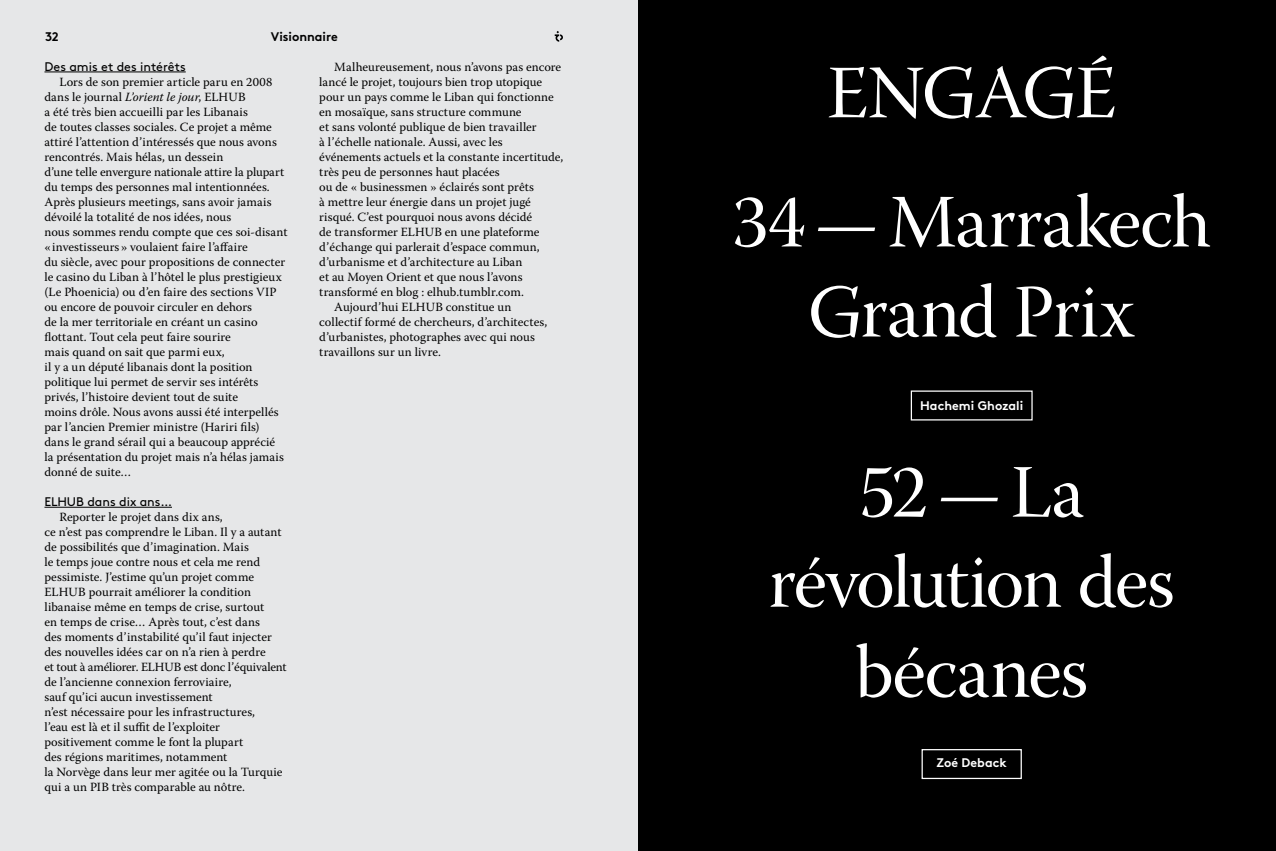
<style>
.page{position:relative;width:1276px;height:851px;background:#fff}
.page>*{position:absolute;margin:0;border:0;box-sizing:border-box;transform-origin:0 0}
.t1{font:75px/90px "Warnock Pro Subh";letter-spacing:-.02em;color:#fff;text-align:center}
.t2{font:12.5px/15px "Warnock Pro";letter-spacing:.005em;color:#000}
.t3{font:12.5px "Brown Pro";color:#000}
.t4{font:700 12.5px "Brown Pro";color:#fff}
.t5{font:700 12.5px "Brown Pro";color:#000}
.s1{font-style:italic}
</style>
<div class="page">
<div style="left:0;top:0;width:638px;height:850px;background:#e6e7e8"></div>
<div style="left:638px;top:0;width:638px;height:850px;background:#000"></div>
<hr style="left:44px;top:71px;width:142px;height:1px;background:#000">
<hr style="left:44px;top:506px;width:128px;height:1px;background:#000">
<svg style="left:555px;top:31px;width:8px;height:11px"></svg>
<div style="left:921px;top:749px;width:101px;height:30px;border:1px solid #fff"></div>
<p class="t5" style="left:45px;top:26px;width:15px">32</p>
<p class="t5" style="left:271px;top:26px;width:68px">Visionnaire</p>
<p class="t3" style="left:44px;top:57px;width:143px">Des amis et des intérêts</p>
<p class="t2" style="left:44px;top:74px;width:244px;text-indent:15px">Lors de son premier article paru en 2008 dans le journal <span class="s1">L’orient le jour</span>, ELHUB<br>a été très bien accueilli par les Libanais<br>de toutes classes sociales. Ce projet a même attiré l’attention d’intéressés que nous avons rencontrés. Mais hélas, un dessein<br>d’une telle envergure nationale attire la plupart du temps des personnes mal intentionnées.<br>Après plusieurs meetings, sans avoir jamais dévoilé la totalité de nos idées, nous<br>nous sommes rendu compte que ces soi-disant «investisseurs » voulaient faire l’affaire<br>du siècle, avec pour propositions de connecter le casino du Liban à l’hôtel le plus prestigieux (Le Phoenicia) ou d’en faire des sections VIP ou encore de pouvoir circuler en dehors<br>de la mer territoriale en créant un casino flottant. Tout cela peut faire sourire<br>mais quand on sait que parmi eux,<br>il y a un député libanais dont la position politique lui permet de servir ses intérêts privés, l’histoire devient tout de suite<br>moins drôle. Nous avons aussi été interpellés par l’ancien Premier ministre (Hariri fils) dans le grand sérail qui a beaucoup apprécié<br>la présentation du projet mais n’a hélas jamais donné de suite…</p>
<p class="t3" style="left:44px;top:492px;width:129px">ELHUB dans dix ans…</p>
<p class="t2" style="left:44px;top:509px;width:244px;text-indent:15px">Reporter le projet dans dix ans,<br>ce n’est pas comprendre le Liban. Il y a autant de possibilités que d’imagination. Mais<br>le temps joue contre nous et cela me rend pessimiste. J’estime qu’un projet comme ELHUB pourrait améliorer la condition libanaise même en temps de crise, surtout<br>en temps de crise… Après tout, c’est dans<br>des moments d’instabilité qu’il faut injecter des nouvelles idées car on n’a rien à perdre<br>et tout à améliorer. ELHUB est donc l’équivalent de l’ancienne connexion ferroviaire,<br>sauf qu’ici aucun investissement<br>n’est nécessaire pour les infrastructures,<br>l’eau est là et il suffit de l’exploiter positivement comme le font la plupart<br>des régions maritimes, notamment<br>la Norvège dans leur mer agitée ou la Turquie qui a un PIB très comparable au nôtre.</p>
<p class="t2" style="left:334px;top:59px;width:228px">Malheureusement, nous n’avons pas encore</p>
<p class="t2" style="left:319px;top:74px;width:224px">lancé le projet, toujours bien trop utopique</p>
<p class="t2" style="left:319px;top:89px;width:236px">pour un pays comme le Liban qui fonctionne</p>
<p class="t2" style="left:319px;top:104px;width:204px">en mosaïque, sans structure commune</p>
<p class="t2" style="left:319px;top:119px;width:219px">et sans volonté publique de bien travailler</p>
<p class="t2" style="left:319px;top:134px;width:185px">à l’échelle nationale. Aussi, avec les</p>
<p class="t2" style="left:319px;top:149px;width:246px">événements actuels et la constante incertitude,</p>
<p class="t2" style="left:319px;top:164px;width:182px">très peu de personnes haut placées</p>
<p class="t2" style="left:319px;top:179px;width:216px">ou de « businessmen » éclairés sont prêts</p>
<p class="t2" style="left:319px;top:194px;width:213px">à mettre leur énergie dans un projet jugé</p>
<p class="t2" style="left:319px;top:209px;width:214px">risqué. C’est pourquoi nous avons décidé</p>
<p class="t2" style="left:319px;top:224px;width:222px">de transformer ELHUB en une plateforme</p>
<p class="t2" style="left:319px;top:239px;width:222px">d’échange qui parlerait d’espace commun,</p>
<p class="t2" style="left:319px;top:254px;width:205px">d’urbanisme et d’architecture au Liban</p>
<p class="t2" style="left:319px;top:269px;width:205px">et au Moyen Orient et que nous l’avons</p>
<p class="t2" style="left:319px;top:284px;width:206px">transformé en blog : elhub.tumblr.com.</p>
<p class="t2" style="left:334px;top:299px;width:179px">Aujourd’hui ELHUB constitue un</p>
<p class="t2" style="left:319px;top:314px;width:229px">collectif formé de chercheurs, d’architectes,</p>
<p class="t2" style="left:319px;top:329px;width:217px">d’urbanistes, photographes avec qui nous</p>
<p class="t2" style="left:319px;top:344px;width:123px">travaillons sur un livre.</p>
<h1 class="t1" style="left:827px;top:57px;width:290px">Engagé</h1>
<h1 class="t1" style="left:732px;top:186px;width:480px">34—Marrakech<br>Grand Prix</h1>
<p class="t4" style="left:920px;top:395px;width:105px">Hachemi Ghozali</p>
<h1 class="t1" style="left:768px;top:456px;width:407px">52—La révolution des bécanes</h1>
<p class="t4" style="left:936px;top:752px;width:72px">Zoé Deback</p>
</div>
